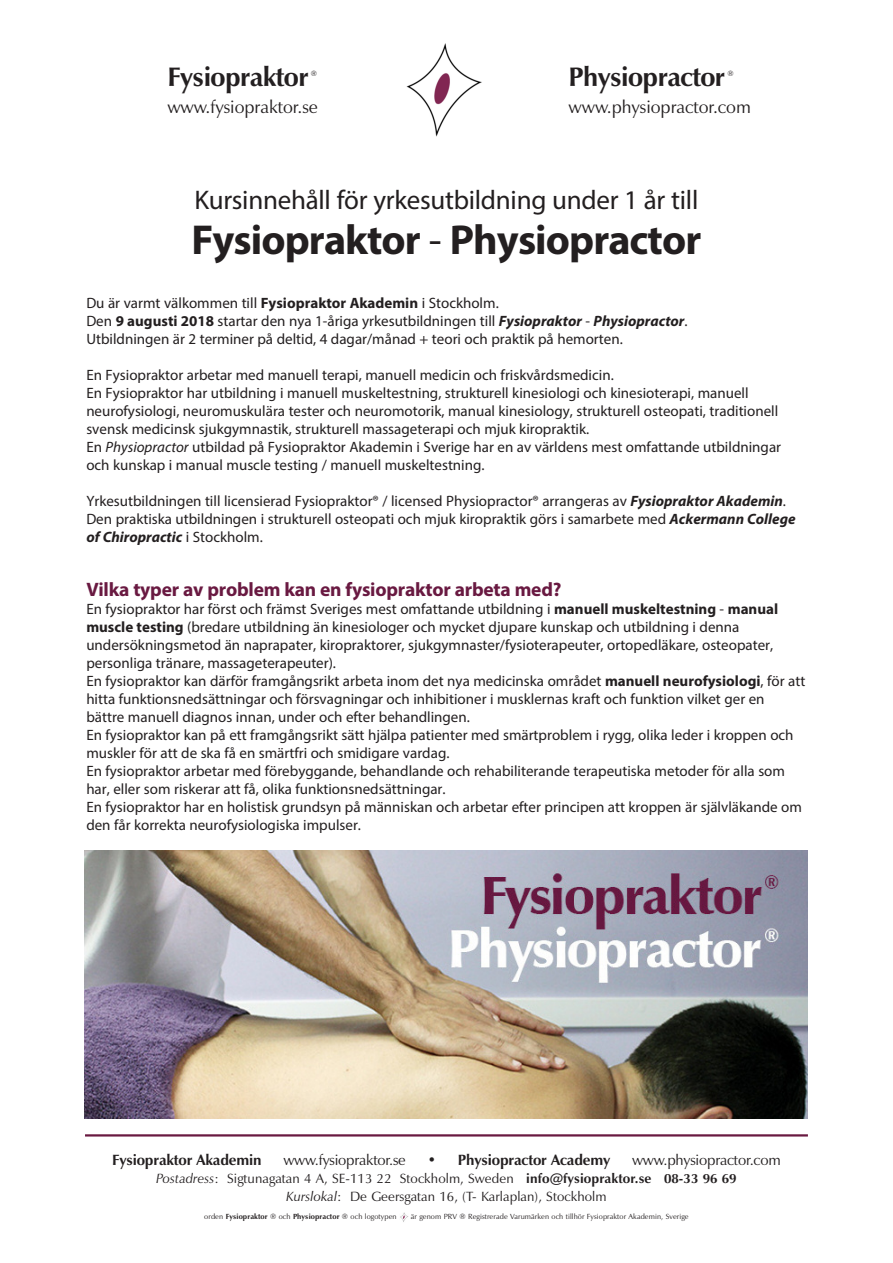
<style>
.page{position:relative;width:893px;height:1263px;background:#fff}
.page>*{position:absolute;margin:0;border:0;box-sizing:border-box;transform-origin:0 0}
.t1{font:700 42px "Myriad Pro";letter-spacing:-.02em;color:#231f20}
.t2{font:27px "Myriad Pro";letter-spacing:-.01em;color:#231f20}
.t3{font:700 27px "Zapf Humanist 601 BT";letter-spacing:-.02em;color:#231f20}
.t4{font:700 19.5px "Myriad Pro";letter-spacing:-.01em;color:#691941}
.t5{font:18px "Zapf Humanist 601 BT";color:#231f20}
.t6{font:15px/18px "Myriad Pro";color:#231f20}
.t7{font:700 15px "Zapf Humanist 601 BT";letter-spacing:-.01em;color:#231f20}
.t8{font:15px "Zapf Humanist 601 BT";letter-spacing:-.01em;color:#231f20}
.t9{font:13.5px/18px "Zapf Humanist 601 BT";letter-spacing:.005em;color:#231f20;text-align:center}
.t10{font:7.5px "Zapf Humanist 601 BT";letter-spacing:.01em;color:#231f20}
.t11{font:700 7.5px "Zapf Humanist 601 BT";letter-spacing:.01em;color:#231f20}
.s1{font-weight:400}
.s2{font-weight:700}
.s3{font-weight:700;font-style:italic}
.s4{font-style:italic}
</style>
<div class="page">
<hr style="left:85px;top:1134px;width:723px;height:2px;background:#691941">
<img style="left:406px;top:43px;width:76px;height:94px">
<svg style="left:400px;top:1212px;width:8px;height:10px"></svg>
<img style="left:85px;top:851px;width:723px;height:268px">
<h2 class="t3" style="left:167px;top:61px;width:143px">Fysiopraktor</h2>
<p class="t10" style="left:311px;top:69px;width:8px">®</p>
<p class="t5" style="left:167px;top:97px;width:152px">www.fysiopraktor.se</p>
<h2 class="t3" style="left:568px;top:61px;width:158px">Physiopractor</h2>
<p class="t10" style="left:728px;top:69px;width:8px">®</p>
<p class="t5" style="left:568px;top:97px;width:184px">www.physiopractor.com</p>
<h2 class="t2" style="left:194px;top:190px;width:505px">Kursinnehåll för yrkesutbildning under 1 år till</h2>
<h1 class="t1" style="left:191px;top:224px;width:511px">Fysiopraktor <span class="s1">-</span> Physiopractor</h1>
<p class="t6" style="left:86px;top:295px;width:603px">Du är varmt välkommen till <span class="s2">Fysiopraktor Akademin</span> i Stockholm.<br>Den <span class="s2">9 augusti 2018</span> startar den nya 1-åriga yrkesutbildningen till <span class="s3">Fysiopraktor</span> - <span class="s3">Physiopractor</span>.<br>Utbildningen är 2 terminer på deltid, 4 dagar/månad + teori och praktik på hemorten.</p>
<p class="t6" style="left:86px;top:367px;width:696px">En Fysiopraktor arbetar med manuell terapi, manuell medicin och friskvårdsmedicin.<br>En Fysiopraktor har utbildning i manuell muskeltestning, strukturell kinesiologi och kinesioterapi, manuell neurofysiologi, neuromuskulära tester och neuromotorik, manual kinesiology, strukturell osteopati, traditionell svensk medicinsk sjukgymnastik, strukturell massageterapi och mjuk kiropraktik.<br>En <span class="s4">Physiopractor</span> utbildad på Fysiopraktor Akademin i Sverige har en av världens mest omfattande utbildningar och kunskap i manual muscle testing / manuell muskeltestning.</p>
<p class="t6" style="left:86px;top:493px;width:711px">Yrkesutbildningen till licensierad Fysiopraktor® / licensed Physiopractor® arrangeras av <span class="s3">Fysiopraktor Akademin</span>.<br>Den praktiska utbildningen i strukturell osteopati och mjuk kiropraktik görs i samarbete med <span class="s3">Ackermann College of Chiropractic</span> i Stockholm.</p>
<h3 class="t4" style="left:86px;top:582px;width:477px">Vilka typer av problem kan en fysiopraktor arbeta med?</h3>
<p class="t6" style="left:86px;top:601px;width:720px">En fysiopraktor har först och främst Sveriges mest omfattande utbildning i <span class="s2">manuell muskeltestning</span> - <span class="s2">manual muscle testing</span> (bredare utbildning än kinesiologer och mycket djupare kunskap och utbildning i denna undersökningsmetod än naprapater, kiropraktorer, sjukgymnaster/fysioterapeuter, ortopedläkare, osteopater, personliga tränare, massageterapeuter).<br>En fysiopraktor kan därför framgångsrikt arbeta inom det nya medicinska området <span class="s2">manuell neurofysiologi</span>, för att hitta funktionsnedsättningar och försvagningar och inhibitioner i musklernas kraft och funktion vilket ger en bättre manuell diagnos innan, under och efter behandlingen.<br>En fysiopraktor kan på ett framgångsrikt sätt hjälpa patienter med smärtproblem i rygg, olika leder i kroppen och muskler för att de ska få en smärtfri och smidigare vardag.<br>En fysiopraktor arbetar med förebyggande, behandlande och rehabiliterande terapeutiska metoder för alla som har, eller som riskerar att få, olika funktionsnedsättningar.<br>En fysiopraktor har en holistisk grundsyn på människan och arbetar efter principen att kroppen är självläkande om den får korrekta neurofysiologiska impulser.</p>
<p class="t7" style="left:112px;top:1151px;width:151px">Fysiopraktor Akademin</p>
<p class="t8" style="left:283px;top:1151px;width:124px">www.fysiopraktor.se</p>
<p class="t7" style="left:427px;top:1151px;width:184px"><span class="s1">•</span> Physiopractor Academy</p>
<p class="t8" style="left:632px;top:1151px;width:150px">www.physiopractor.com</p>
<p class="t9" style="left:156px;top:1170px;width:582px"><span class="s4">Postadress</span>: Sigtunagatan 4 A, SE-113 22 Stockholm, Sweden <span class="s2">info@fysiopraktor.se 08-33 96 69<br></span><span class="s4">Kurslokal</span>: De Geersgatan 16, (T- Karlaplan), Stockholm</p>
<p class="t11" style="left:204px;top:1212px;width:194px"><span class="s1">orden</span> Fysiopraktor <span class="s1">® och</span> Physiopractor <span class="s1">® och logotypen</span></p>
<p class="t10" style="left:411px;top:1212px;width:279px">är genom PRV ® Registrerade Varumärken och tillhör Fysiopraktor Akademin, Sverige</p>
</div>
